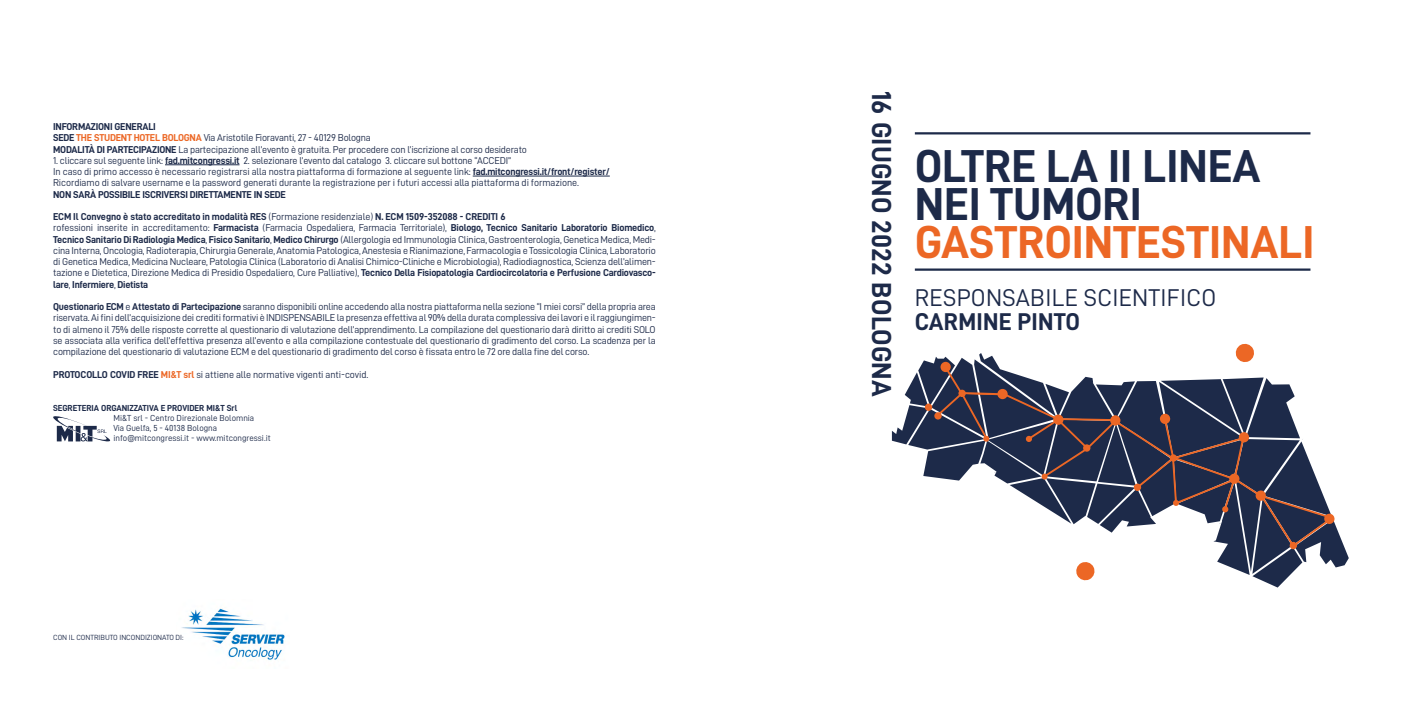
<style>
.page{position:relative;width:1418px;height:709px;background:#fff}
.page>*{position:absolute;margin:0;border:0;box-sizing:border-box;transform-origin:0 0}
.t1{font:46.25px/37.8px "D DIN Bold";color:#1d2a49}
.t2{font:46.25px "D DIN Bold";color:#ec6725}
.t3{font:27.5px "D DIN Bold";letter-spacing:.01em;color:#1d2a49}
.t4{font:24.25px "D DIN";letter-spacing:.01em;color:#1d2a49}
.t5{font:24.25px "D DIN Bold";letter-spacing:.01em;color:#1d2a49}
.t6{font:10px/11.2px "D DIN";letter-spacing:-.02em;color:#1d2a49}
.t7{font:10px "D DIN Bold";letter-spacing:-.02em;color:#1d2a49}
.t8{font:8.75px/10px "D DIN";color:#1d2a49}
.t9{font:8.75px "D DIN Bold";color:#1d2a49}
.t10{font:7.5px "D DIN";color:#1d2a49}
.s1{font-family:"D DIN Bold"}
.s2{font-family:"D DIN Bold";color:#ec6725}
.s3{font-family:"D DIN"}
</style>
<div class="page">
<hr style="left:165px;top:164px;width:74px;height:1px;background:#1d2a49">
<hr style="left:473px;top:176px;width:137px;height:1px;background:#1d2a49">
<svg style="left:53px;top:416px;width:57px;height:26px"></svg>
<svg style="left:891px;top:360px;width:457px;height:227px"></svg>
<hr style="left:914px;top:268px;width:396px;height:3px;background:#1d2a49">
<hr style="left:914px;top:132px;width:396px;height:2px;background:#1d2a49">
<svg style="left:1074px;top:560px;width:21px;height:21px"></svg>
<svg style="left:924px;top:403px;width:8px;height:8px"></svg>
<svg style="left:934px;top:343px;width:400px;height:206px"></svg>
<img style="left:181px;top:608px;width:104px;height:52px">
<p class="t7" style="left:53px;top:121px;width:104px">INFORMAZIONI GENERALI</p>
<p class="t6" style="left:53px;top:132px;width:475px"><span class="s1">SEDE</span> <span class="s2">THE STUDENT HOTEL BOLOGNA</span> Via Aristotile Fioravanti, 27 - 40129 Bologna<br><span class="s1">MODALITÀ DI PARTECIPAZIONE</span> La partecipazione all’evento è gratuita. Per procedere con l’iscrizione al corso desiderato</p>
<p class="t6" style="left:53px;top:154px;width:558px">1. cliccare sul seguente link: <span class="s1">fad.mitcongressi.it</span> 2. selezionare l’evento dal catalogo 3. cliccare sul bottone “ACCEDI”<br>In caso di primo accesso è necessario registrarsi alla nostra piattaforma di formazione al seguente link: <span class="s1">fad.mitcongressi.it/front/register/<br></span>Ricordiamo di salvare username e la password generati durante la registrazione per i futuri accessi alla piattaforma di formazione.</p>
<p class="t7" style="left:53px;top:188px;width:234px">NON SARÀ POSSIBILE ISCRIVERSI DIRETTAMENTE IN SEDE</p>
<p class="t7" style="left:53px;top:211px;width:454px">ECM Il Convegno è stato accreditato in modalità RES <span class="s3">(Formazione residenziale)</span> N. ECM 1509-352088 - CREDITI 6</p>
<p class="t6" style="left:53px;top:222px;width:604px;text-align:justify">rofessioni inserite in accreditamento: <span class="s1">Farmacista</span> (Farmacia Ospedaliera, Farmacia Territoriale), <span class="s1">Biologo, Tecnico Sanitario Laboratorio Biomedico</span>, <span class="s1">Tecnico Sanitario Di Radiologia Medica</span>, <span class="s1">Fisico Sanitario</span>, <span class="s1">Medico Chirurgo</span> (Allergologia ed Immunologia Clinica, Gastroenterologia, Genetica Medica, Medi&shy;cina Interna, Oncologia, Radioterapia, Chirurgia Generale, Anatomia Patologica, Anestesia e Rianimazione, Farmacologia e Tossicologia Clinica, Laboratorio di Genetica Medica, Medicina Nucleare, Patologia Clinica (Laboratorio di Analisi Chimico-Cliniche e Microbiologia), Radiodiagnostica, Scienza dell’alimen&shy;tazione e Dietetica, Direzione Medica di Presidio Ospedaliero, Cure Palliative), <span class="s1">Tecnico Della Fisiopatologia Cardiocircolatoria e Perfusione Cardiovasco-</span></p>
<p class="t7" style="left:53px;top:278px;width:97px">lare<span class="s3">,</span> Infermiere<span class="s3">,</span> Dietista</p>
<p class="t6" style="left:53px;top:301px;width:604px;text-align:justify"><span class="s1">Questionario ECM</span> e <span class="s1">Attestato di Partecipazione</span> saranno disponibili online accedendo alla nostra piattaforma nella sezione “I miei corsi” della propria area riservata. Ai fini dell’acquisizione dei crediti formativi è INDISPENSABILE la presenza effettiva al 90% della durata complessiva dei lavori e il raggiungimen&shy;to di almeno il 75% delle risposte corrette al questionario di valutazione dell’apprendimento. La compilazione del questionario darà diritto ai crediti SOLO se associata alla verifica dell’effettiva presenza all’evento e alla compilazione contestuale del questionario di gradimento del corso. La scadenza per la compilazione del questionario di valutazione ECM e del questionario di gradimento del corso è fissata entro le 72 ore dalla fine del corso.</p>
<p class="t6" style="left:53px;top:368px;width:317px"><span class="s1">PROTOCOLLO COVID FREE</span> <span class="s2">MI&amp;T srl</span> si attiene alle normative vigenti anti-covid.</p>
<p class="t9" style="left:53px;top:403px;width:185px">SEGRETERIA ORGANIZZATIVA E PROVIDER MI&amp;T Srl</p>
<p class="t8" style="left:113px;top:413px;width:159px">Mi&amp;T srl - Centro Direzionale Bolomnia<br>Via Guelfa, 5 - 40138 Bologna info@mitcongressi.it - www.mitcongressi.it</p>
<p class="t10" style="left:53px;top:633px;width:132px">CON IL CONTRIBUTO INCONDIZIONATO DI:</p>
<h2 class="t3" style="left:896px;top:91px;width:307px;rotate:90deg">16 GIUGNO 2022 BOLOGNA</h2>
<h1 class="t1" style="left:914px;top:147px;width:347px">OLTRE LA II LINEA<br>NEI TUMORI</h1>
<h1 class="t2" style="left:914px;top:216px;width:401px">GASTROINTESTINALI</h1>
<h3 class="t4" style="left:914px;top:284px;width:303px">RESPONSABILE SCIENTIFICO</h3>
<h3 class="t5" style="left:914px;top:308px;width:167px">CARMINE PINTO</h3>
</div>
